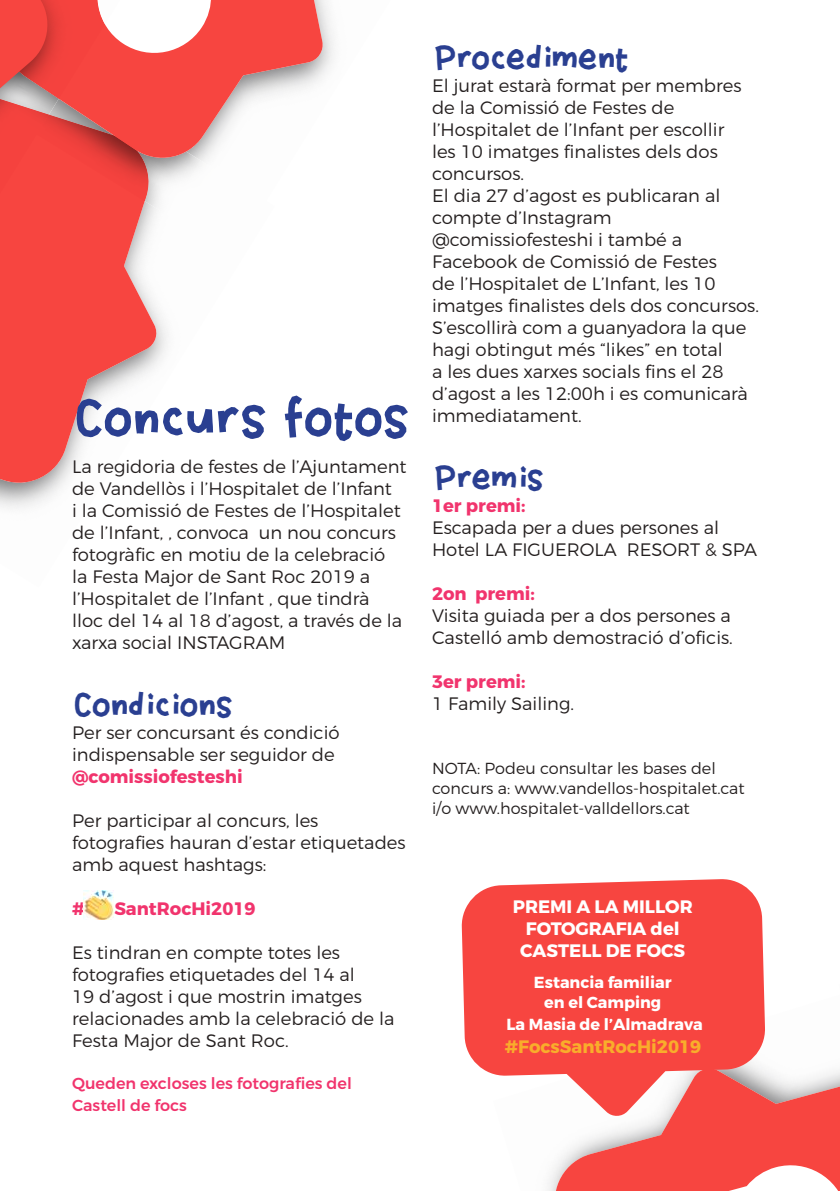
<style>
.page{position:relative;width:840px;height:1191px;background:#fff}
.page>*{position:absolute;margin:0;border:0;box-sizing:border-box;transform-origin:0 0}
.t1{font:800 50px "Papercut";color:#2a3f91}
.t2{font:800 32px "Papercut";color:#2a3f91}
.t3{font:300 18px/22px "Montserrat";color:#241f1f}
.t4{font:700 18px "Montserrat";color:#f1346d}
.t5{font:700 18px/22px "Montserrat";color:#fff;text-align:center}
.t6{font:700 18px "Montserrat";color:#f9ad2b}
.t7{font:300 16px/20px "Montserrat";color:#241f1f}
.t8{font:700 16px/20px "Montserrat";color:#fff;text-align:center}
.t9{font:500 16px/22px "Montserrat";color:#f1346d}
</style>
<div class="page">
<svg style="left:549px;top:1070px;width:290px;height:121px"></svg>
<svg style="left:0;top:253px;width:159px;height:235px;fill:#f74540"></svg>
<img style="left:49px;top:164px;width:152px;height:91px">
<img style="left:53px;top:164px;width:98px;height:37px">
<svg style="left:53px;top:0;width:281px;height:164px;fill:#f74540"></svg>
<svg style="left:105px;top:0;width:128px;height:61px"></svg>
<img style="left:53px;top:99px;width:6px;height:16px">
<div style="left:53px;top:0;width:52px;height:99px;background:#f5423e"></div>
<img style="left:97px;top:0;width:23px;height:24px">
<svg style="left:0;top:0;width:53px;height:253px;background:#ed4e4a"></svg>
<img style="left:83px;top:890px;width:30px;height:29px">
<svg style="left:461px;top:879px;width:304px;height:238px;background:#f7615c"></svg>
<h1 class="t1" style="left:72px;top:383px;width:339px">Concurs fotos</h1>
<p class="t3" style="left:72px;top:455px;width:336px">La regidoria de festes de l’Ajuntament de Vandellòs i l’Hospitalet de l’Infant<br>i la Comissió de Festes de l’Hospitalet de l’Infant, , convoca un nou concurs fotogràfic en motiu de la celebració<br>la Festa Major de Sant Roc 2019 a l’Hospitalet de l’Infant , que tindrà<br>lloc del 14 al 18 d’agost, a través de la xarxa social INSTAGRAM</p>
<h2 class="t2" style="left:72px;top:683px;width:162px">Condicions</h2>
<p class="t3" style="left:72px;top:721px;width:269px">Per ser concursant és condició indispensable ser seguidor de</p>
<p class="t4" style="left:72px;top:765px;width:172px">@comissiofesteshi</p>
<p class="t3" style="left:72px;top:809px;width:335px">Per participar al concurs, les fotografies hauran d’estar etiquetades amb aquest hashtags:</p>
<p class="t4" style="left:72px;top:897px;width:15px">#</p>
<p class="t4" style="left:114px;top:897px;width:143px">SantRocHi2019</p>
<p class="t3" style="left:72px;top:941px;width:324px">Es tindran en compte totes les fotografies etiquetades del 14 al<br>19 d’agost i que mostrin imatges relacionades amb la celebració de la<br>Festa Major de Sant Roc.</p>
<p class="t9" style="left:72px;top:1072px;width:281px">Queden excloses les fotografies del<br>Castell de focs</p>
<h2 class="t2" style="left:432px;top:36px;width:198px">Procediment</h2>
<p class="t3" style="left:432px;top:74px;width:328px">El jurat estarà format per membres de la Comissió de Festes de l’Hospitalet de l’Infant per escollir<br>les 10 imatges finalistes dels dos concursos.<br>El dia 27 d’agost es publicaran al compte d’Instagram @comissiofesteshi i també a<br>Facebook de Comissió de Festes<br>de l’Hospitalet de L’Infant, les 10 imatges finalistes dels dos concursos.<br>S’escollirà com a guanyadora la que hagi obtingut més “likes” en total<br>a les dues xarxes socials fins el 28 d’agost a les 12:00h i es comunicarà immediatament.</p>
<h2 class="t2" style="left:432px;top:456px;width:113px">Premis</h2>
<p class="t4" style="left:432px;top:494px;width:95px">1er premi:</p>
<p class="t3" style="left:432px;top:516px;width:326px">Escapada per a dues persones al<br>Hotel LA FIGUEROLA RESORT &amp; SPA</p>
<p class="t4" style="left:432px;top:582px;width:104px">2on premi:</p>
<p class="t3" style="left:432px;top:604px;width:302px">Visita guiada per a dos persones a<br>Castelló amb demostració d’oficis.</p>
<p class="t4" style="left:432px;top:670px;width:95px">3er premi:</p>
<p class="t3" style="left:432px;top:692px;width:143px">1 Family Sailing.</p>
<p class="t7" style="left:432px;top:758px;width:314px">NOTA: Podeu consultar les bases del concurs a: www.vandellos-hospitalet.cat i/o www.hospitalet-valldellors.cat</p>
<p class="t5" style="left:512px;top:895px;width:181px">PREMI A LA MILLOR<br>FOTOGRAFIA del<br>CASTELL DE FOCS</p>
<p class="t8" style="left:533px;top:973px;width:139px">Estancia familiar en el Camping</p>
<p class="t8" style="left:506px;top:1015px;width:197px">La Masia de l’Almadrava</p>
<p class="t6" style="left:504px;top:1036px;width:198px">#FocsSantRocHi2019</p>
</div>
